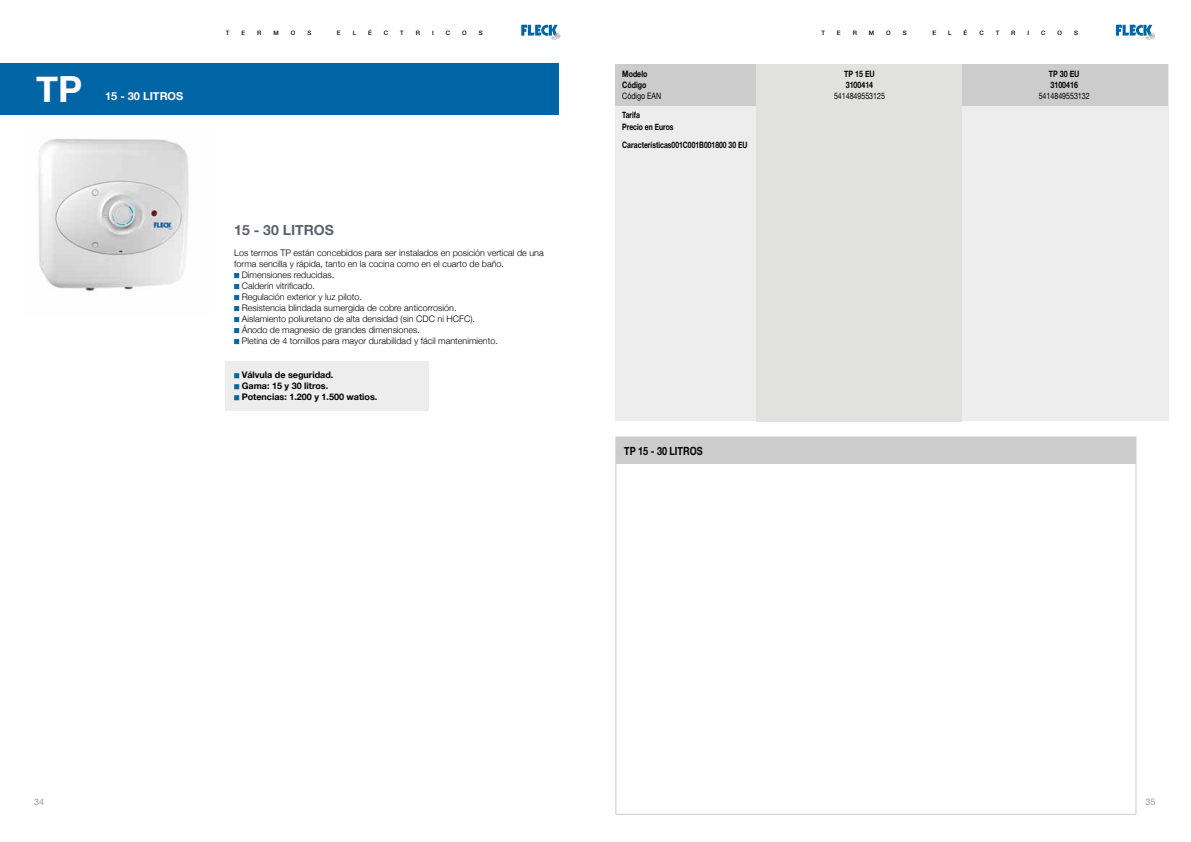
<style>
.page{position:relative;width:1191px;height:842px;background:#fff}
.page>*{position:absolute;margin:0;border:0;box-sizing:border-box;transform-origin:0 0}
.t1{font:700 36px "Helvetica Neue";color:#fff}
.t2{font:700 14px "Helvetica Neue";color:#5a616e}
.t3{font:700 11.3px "Helvetica Neue";color:#000;scale:.8 1}
.t4{font:700 11px "Helvetica Neue";color:#fff}
.t5{font:300 9px "Helvetica Neue";color:#000}
.t6{font:700 9px/11px "Helvetica Neue";color:#000}
.t7{font:9px "Helvetica Neue";color:#9b9b9b}
.t8{font:700 8.8px/12px "Helvetica Neue";color:#000;scale:.77 1}
.t9{font:700 8.8px/11px "Helvetica Neue";color:#000;scale:.8 1}
.t10{font:8.8px "Helvetica Neue";color:#000;scale:.8 1}
.t11{font:500 6px "Helvetica Neue";color:#000}
</style>
<div class="page">
<svg style="left:1116px;top:25px;width:39px;height:15px"></svg>
<svg style="left:521px;top:25px;width:39px;height:15px"></svg>
<div style="left:615px;top:65px;width:553px;height:356px;background:#ededed"></div>
<div style="left:615px;top:64px;width:553px;height:42px;background:#ccc"></div>
<div style="left:756px;top:64px;width:206px;height:357px;background:#e1e1e0"></div>
<img style="left:38px;top:138px;width:151px;height:153px">
<div style="left:225px;top:361px;width:203px;height:50px;background:#ededed"></div>
<div style="left:0;top:63px;width:559px;height:51px;background:#0065a4"></div>
<svg style="left:234px;top:273px;width:5px;height:5px"></svg>
<svg style="left:234px;top:284px;width:5px;height:5px"></svg>
<svg style="left:234px;top:295px;width:5px;height:5px"></svg>
<svg style="left:234px;top:306px;width:5px;height:5px"></svg>
<svg style="left:234px;top:317px;width:5px;height:5px"></svg>
<svg style="left:234px;top:328px;width:5px;height:5px"></svg>
<svg style="left:234px;top:339px;width:5px;height:5px"></svg>
<svg style="left:234px;top:373px;width:5px;height:5px"></svg>
<svg style="left:234px;top:384px;width:5px;height:5px"></svg>
<svg style="left:234px;top:395px;width:5px;height:5px"></svg>
<div style="left:616px;top:437px;width:519px;height:27px;background:#ccc"></div>
<h1 class="t1" style="left:36px;top:67px;width:48px">TP</h1>
<p class="t4" style="left:105px;top:89px;width:80px">15 - 30 LITROS</p>
<p class="t11" style="left:226px;top:29px;width:5px">T</p>
<p class="t11" style="left:241px;top:29px;width:5px">E</p>
<p class="t11" style="left:257px;top:29px;width:6px">R</p>
<p class="t11" style="left:273px;top:29px;width:7px">M</p>
<p class="t11" style="left:291px;top:29px;width:6px">O</p>
<p class="t11" style="left:307px;top:29px;width:5px">S</p>
<p class="t11" style="left:337px;top:29px;width:5px">E</p>
<p class="t11" style="left:353px;top:29px;width:5px">L</p>
<p class="t11" style="left:368px;top:29px;width:5px">É</p>
<p class="t11" style="left:384px;top:29px;width:6px">C</p>
<p class="t11" style="left:400px;top:29px;width:5px">T</p>
<p class="t11" style="left:416px;top:29px;width:6px">R</p>
<p class="t11" style="left:432px;top:29px;width:3px">I</p>
<p class="t11" style="left:446px;top:29px;width:6px">C</p>
<p class="t11" style="left:462px;top:29px;width:6px">O</p>
<p class="t11" style="left:479px;top:29px;width:5px">S</p>
<h2 class="t2" style="left:234px;top:221px;width:101px">15 - 30 LITROS</h2>
<p class="t5" style="left:234px;top:247px;width:311px">Los termos TP están concebidos para ser instalados en posición vertical de una</p>
<p class="t5" style="left:234px;top:258px;width:271px">forma sencilla y rápida, tanto en la cocina como en el cuarto de baño.</p>
<p class="t5" style="left:242px;top:269px;width:94px">Dimensiones reducidas.</p>
<p class="t5" style="left:242px;top:280px;width:75px">Calderín vitrificado.</p>
<p class="t5" style="left:242px;top:291px;width:122px">Regulación exterior y luz piloto.</p>
<p class="t5" style="left:242px;top:302px;width:216px">Resistencia blindada sumergida de cobre anticorrosión.</p>
<p class="t5" style="left:242px;top:313px;width:235px">Aislamiento poliuretano de alta densidad (sin CDC ni HCFC).</p>
<p class="t5" style="left:242px;top:324px;width:180px">Ánodo de magnesio de grandes dimensiones.</p>
<p class="t5" style="left:242px;top:335px;width:258px">Pletina de 4 tornillos para mayor durabilidad y fácil mantenimiento.</p>
<p class="t6" style="left:242px;top:369px;width:137px">Válvula de seguridad.<br>Gama: 15 y 30 litros.<br>Potencias: 1.200 y 1.500 watios.</p>
<p class="t9" style="left:622px;top:68px;width:33px">Modelo<br>Código</p>
<p class="t10" style="left:622px;top:91px;width:50px">Código EAN</p>
<p class="t8" style="left:622px;top:109px;width:68px">Tarifa<br>Precio en Euros</p>
<p class="t8" style="left:622px;top:139px;width:164px">Características&lt;001C001B001800 30 EU</p>
<p class="t11" style="left:821px;top:29px;width:5px">T</p>
<p class="t11" style="left:837px;top:29px;width:5px">E</p>
<p class="t11" style="left:852px;top:29px;width:6px">R</p>
<p class="t11" style="left:869px;top:29px;width:7px">M</p>
<p class="t11" style="left:886px;top:29px;width:6px">O</p>
<p class="t11" style="left:902px;top:29px;width:5px">S</p>
<p class="t11" style="left:932px;top:29px;width:5px">E</p>
<p class="t11" style="left:948px;top:29px;width:5px">L</p>
<p class="t11" style="left:963px;top:29px;width:5px">É</p>
<p class="t11" style="left:979px;top:29px;width:6px">C</p>
<p class="t11" style="left:995px;top:29px;width:5px">T</p>
<p class="t11" style="left:1011px;top:29px;width:6px">R</p>
<p class="t11" style="left:1027px;top:29px;width:3px">I</p>
<p class="t11" style="left:1041px;top:29px;width:6px">C</p>
<p class="t11" style="left:1057px;top:29px;width:6px">O</p>
<p class="t11" style="left:1074px;top:29px;width:5px">S</p>
<p class="t9" style="left:844px;top:68px;width:40px">TP 15 EU<br>3100414</p>
<p class="t10" style="left:834px;top:91px;width:65px">5414849553125</p>
<p class="t9" style="left:1049px;top:68px;width:40px">TP 30 EU<br>3100416</p>
<p class="t10" style="left:1038px;top:91px;width:65px">5414849553132</p>
<p class="t3" style="left:624px;top:444px;width:99px">TP 15 - 30 LITROS</p>
<p class="t7" style="left:34px;top:797px;width:12px">34</p>
<p class="t7" style="left:1145px;top:797px;width:12px">35</p>
</div>
